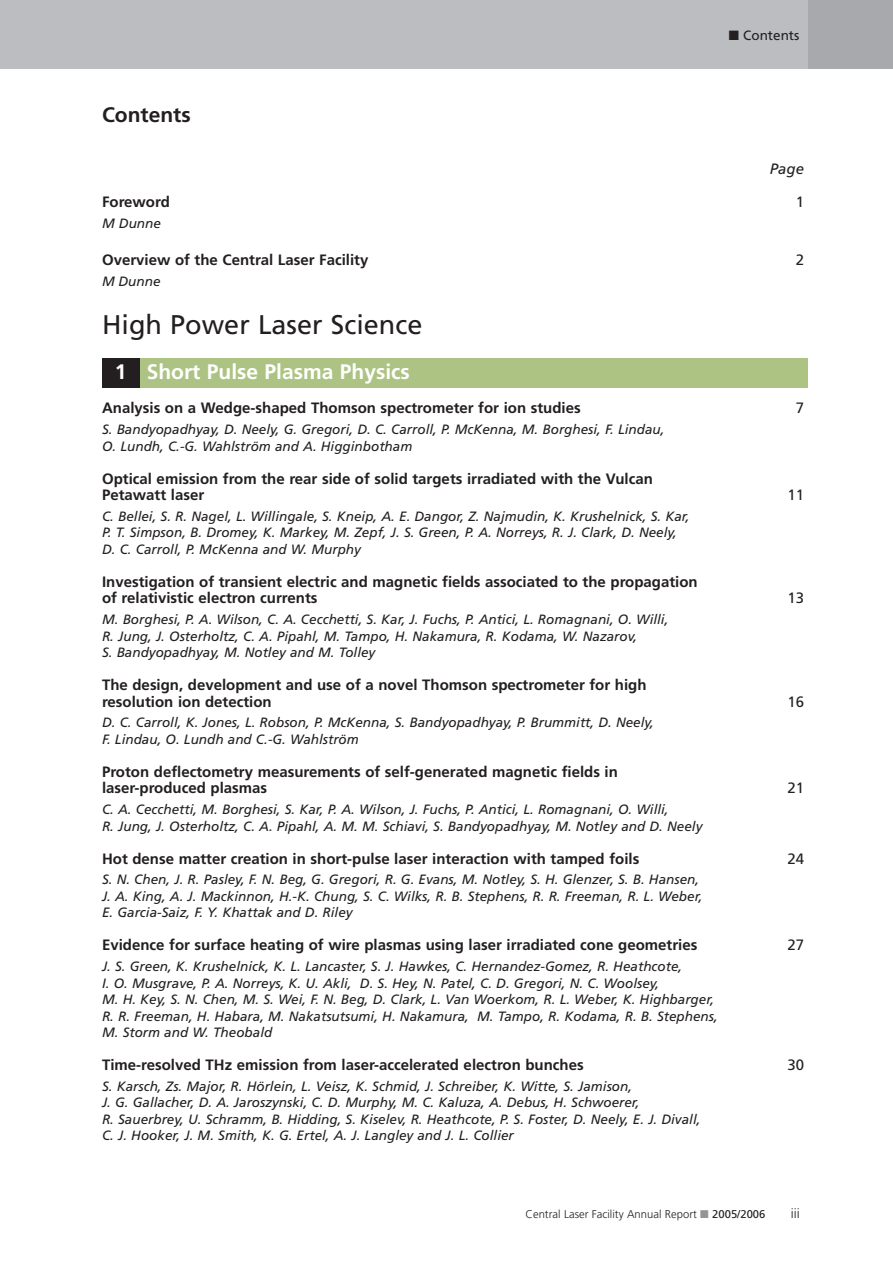
<style>
.page{position:relative;width:893px;height:1263px;background:#fff}
.page>*{position:absolute;margin:0;border:0;box-sizing:border-box;transform-origin:0 0}
.t1{font:27px "Frutiger";color:#231f20}
.t2{font:700 21px "Frutiger";color:#fff}
.t3{font:700 21px "Frutiger";color:#231f20}
.t4{font:700 15px/16.5px "Frutiger";color:#231f20}
.t5{font:15px "Frutiger";color:#231f20}
.t6{font:italic 15px "Frutiger";color:#231f20}
.t7{font:italic 13.5px/16.5px "Frutiger";color:#231f20}
.t8{font:13.5px "Frutiger";color:#231f20}
.t9{font:300 13.5px "Frutiger";color:#231f20}
.t10{font:300 11.25px "Frutiger";color:#231f20}
.s1{color:#939598}
.s2{font-weight:400}
</style>
<div class="page">
<div style="left:0;top:0;width:893px;height:68px;background:#a8a9ad"></div>
<div style="left:0;top:0;width:808px;height:68px;background:#bcbdc0"></div>
<div style="left:102px;top:358px;width:706px;height:29px;background:#231f20"></div>
<div style="left:140px;top:358px;width:668px;height:29px;background:#adc383"></div>
<h2 class="t3" style="left:102px;top:106px;width:90px">Contents</h2>
<p class="t8" style="left:729px;top:30px;width:72px">■ Contents</p>
<p class="t6" style="left:770px;top:163px;width:36px">Page</p>
<p class="t4" style="left:102px;top:195px;width:69px">Foreword</p>
<p class="t5" style="left:796px;top:196px;width:10px">1</p>
<p class="t7" style="left:102px;top:216px;width:60px">M Dunne</p>
<p class="t4" style="left:102px;top:253px;width:268px">Overview of the Central Laser Facility</p>
<p class="t5" style="left:796px;top:254px;width:10px">2</p>
<p class="t7" style="left:102px;top:274px;width:60px">M Dunne</p>
<h1 class="t1" style="left:102px;top:314px;width:322px">High Power Laser Science</h1>
<h2 class="t2" style="left:115px;top:364px;width:297px">1 Short Pulse Plasma Physics</h2>
<p class="t4" style="left:102px;top:401px;width:480px">Analysis on a Wedge-shaped Thomson spectrometer for ion studies</p>
<p class="t5" style="left:796px;top:402px;width:10px">7</p>
<p class="t7" style="left:102px;top:422px;width:564px">S. Bandyopadhyay, D. Neely, G. Gregori, D. C. Carroll, P. McKenna, M. Borghesi, F. Lindau,<br>O. Lundh, C.-G. Wahlström and A. Higginbotham</p>
<p class="t4" style="left:102px;top:471px;width:552px">Optical emission from the rear side of solid targets irradiated with the Vulcan<br>Petawatt laser</p>
<p class="t5" style="left:787px;top:489px;width:18px">11</p>
<p class="t7" style="left:102px;top:509px;width:589px">C. Bellei, S. R. Nagel, L. Willingale, S. Kneip, A. E. Dangor, Z. Najmudin, K. Krushelnick, S. Kar,<br>P. T. Simpson, B. Dromey, K. Markey, M. Zepf, J. S. Green, P. A. Norreys, R. J. Clark, D. Neely,<br>D. C. Carroll, P. McKenna and W. Murphy</p>
<p class="t4" style="left:102px;top:575px;width:597px">Investigation of transient electric and magnetic fields associated to the propagation of relativistic electron currents</p>
<p class="t7" style="left:102px;top:612px;width:568px">M. Borghesi, P. A. Wilson, C. A. Cecchetti, S. Kar, J. Fuchs, P. Antici, L. Romagnani, O. Willi,<br>R. Jung, J. Osterholtz, C. A. Pipahl, M. Tampo, H. Nakamura, R. Kodama, W. Nazarov,<br>S. Bandyopadhyay, M. Notley and M. Tolley</p>
<p class="t4" style="left:102px;top:678px;width:546px">The design, development and use of a novel Thomson spectrometer for high resolution ion detection</p>
<p class="t7" style="left:102px;top:715px;width:553px">D. C. Carroll, K. Jones, L. Robson, P. McKenna, S. Bandyopadhyay, P. Brummitt, D. Neely,<br>F. Lindau, O. Lundh and C.-G. Wahlström</p>
<p class="t4" style="left:102px;top:765px;width:517px">Proton deflectometry measurements of self-generated magnetic fields in laser-produced plasmas</p>
<p class="t5" style="left:787px;top:592px;width:18px">13</p>
<p class="t5" style="left:787px;top:695px;width:18px">16</p>
<p class="t5" style="left:787px;top:782px;width:18px">21</p>
<p class="t7" style="left:102px;top:802px;width:602px">C. A. Cecchetti, M. Borghesi, S. Kar, P. A. Wilson, J. Fuchs, P. Antici, L. Romagnani, O. Willi,<br>R. Jung, J. Osterholtz, C. A. Pipahl, A. M. M. Schiavi, S. Bandyopadhyay, M. Notley and D. Neely</p>
<p class="t4" style="left:102px;top:851px;width:539px">Hot dense matter creation in short-pulse laser interaction with tamped foils</p>
<p class="t5" style="left:787px;top:852px;width:18px">24</p>
<p class="t7" style="left:102px;top:872px;width:602px">S. N. Chen, J. R. Pasley, F. N. Beg, G. Gregori, R. G. Evans, M. Notley, S. H. Glenzer, S. B. Hansen,<br>J. A. King, A. J. Mackinnon, H.-K. Chung, S. C. Wilks, R. B. Stephens, R. R. Freeman, R. L. Weber,<br>E. Garcia-Saiz, F. Y. Khattak and D. Riley</p>
<p class="t4" style="left:102px;top:938px;width:597px">Evidence for surface heating of wire plasmas using laser irradiated cone geometries</p>
<p class="t5" style="left:787px;top:939px;width:18px">27</p>
<p class="t7" style="left:102px;top:959px;width:617px">J. S. Green, K. Krushelnick, K. L. Lancaster, S. J. Hawkes, C. Hernandez-Gomez, R. Heathcote,<br>I. O. Musgrave, P. A. Norreys, K. U. Akli, D. S. Hey, N. Patel, C. D. Gregori, N. C. Woolsey,<br>M. H. Key, S. N. Chen, M. S. Wei, F. N. Beg, D. Clark, L. Van Woerkom, R. L. Weber, K. Highbarger, R. R. Freeman, H. Habara, M. Nakatsutsumi, H. Nakamura, M. Tampo, R. Kodama, R. B. Stephens, M. Storm and W. Theobald</p>
<p class="t4" style="left:102px;top:1058px;width:483px">Time-resolved THz emission from laser-accelerated electron bunches</p>
<p class="t5" style="left:787px;top:1059px;width:18px">30</p>
<p class="t7" style="left:102px;top:1079px;width:600px">S. Karsch, Zs. Major, R. Hörlein, L. Veisz, K. Schmid, J. Schreiber, K. Witte, S. Jamison,<br>J. G. Gallacher, D. A. Jaroszynski, C. D. Murphy, M. C. Kaluza, A. Debus, H. Schwoerer,<br>R. Sauerbrey, U. Schramm, B. Hidding, S. Kiselev, R. Heathcote, P. S. Foster, D. Neely, E. J. Divall, C. J. Hooker, J. M. Smith, K. G. Ertel, A. J. Langley and J. L. Collier</p>
<p class="t10" style="left:526px;top:1210px;width:241px">Central Laser Facility Annual Report <span class="s1">■</span> <span class="s2">2005/2006</span></p>
<p class="t9" style="left:791px;top:1208px;width:10px">iii</p>
</div>
